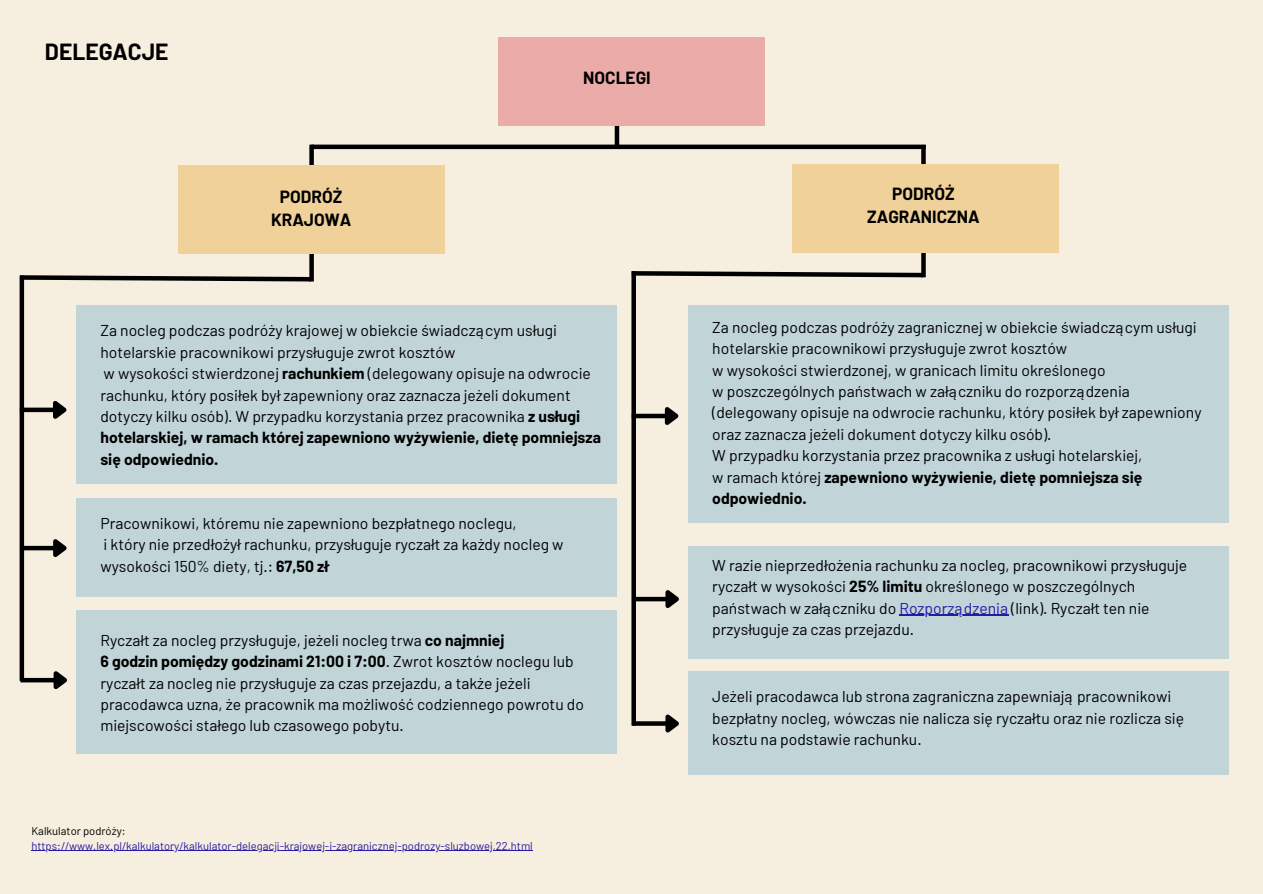
<style>
.page{position:relative;width:1263px;height:894px;background:#fff}
.page>*{position:absolute;margin:0;border:0;box-sizing:border-box;transform-origin:0 0}
.t1{font:700 22.8px "Barlow";color:#000}
.t2{font:700 17.25px/23.7px "Barlow";color:#000;text-align:center}
.t3{font:15.75px/21.3px "Barlow";color:#000}
.t4{font:11.25px "Barlow";color:#291aa4}
.t5{font:11.25px "Barlow";color:#000}
.s1{font-weight:700}
.s2{color:#291aa4}
</style>
<div class="page">
<div style="left:0;top:0;width:1263px;height:893px;background:#f6eedf"></div>
<div style="left:309px;top:235px;width:5px;height:46px;background:#000"></div>
<div style="left:309px;top:145px;width:5px;height:29px;background:#000"></div>
<div style="left:179px;top:165px;width:266px;height:88px;background:#efd199"></div>
<div style="left:921px;top:230px;width:5px;height:47px;background:#000"></div>
<div style="left:921px;top:145px;width:5px;height:30px;background:#000"></div>
<div style="left:793px;top:164px;width:266px;height:89px;background:#efd199"></div>
<hr style="left:615px;top:96px;width:4px;height:51px;background:#000">
<div style="left:311px;top:144px;width:615px;height:5px;background:#000"></div>
<div style="left:498px;top:38px;width:266px;height:88px;background:#ebaca9"></div>
<svg style="left:19px;top:273px;width:295px;height:11px"></svg>
<div style="left:20px;top:677px;width:35px;height:5px;background:#000"></div>
<svg style="left:50px;top:671px;width:17px;height:19px"></svg>
<div style="left:76px;top:305px;width:541px;height:178px;background:#c1d4d8"></div>
<hr style="left:20px;top:275px;width:4px;height:405px;background:#000">
<div style="left:76px;top:497px;width:541px;height:99px;background:#c1d4d8"></div>
<div style="left:20px;top:407px;width:34px;height:5px;background:#000"></div>
<svg style="left:49px;top:401px;width:18px;height:18px"></svg>
<svg style="left:636px;top:269px;width:290px;height:9px"></svg>
<div style="left:632px;top:596px;width:35px;height:5px;background:#000"></div>
<svg style="left:661px;top:590px;width:18px;height:18px"></svg>
<div style="left:688px;top:305px;width:541px;height:217px;background:#c1d4d8"></div>
<div style="left:631px;top:271px;width:5px;height:454px;background:#000"></div>
<div style="left:688px;top:671px;width:541px;height:103px;background:#c1d4d8"></div>
<div style="left:688px;top:546px;width:541px;height:112px;background:#c1d4d8"></div>
<hr style="left:909px;top:614px;width:99px;height:1px;background:#291aa4">
<svg style="left:636px;top:721px;width:25px;height:4px"></svg>
<svg style="left:661px;top:714px;width:18px;height:19px"></svg>
<div style="left:632px;top:413px;width:34px;height:5px;background:#000"></div>
<svg style="left:661px;top:407px;width:18px;height:18px"></svg>
<hr style="left:31px;top:850px;width:502px;height:1px;background:#291aa4">
<div style="left:76px;top:610px;width:541px;height:144px;background:#c1d4d8"></div>
<div style="left:20px;top:545px;width:34px;height:5px;background:#000"></div>
<svg style="left:49px;top:539px;width:18px;height:19px"></svg>
<h1 class="t1" style="left:45px;top:37px;width:125px">DELEGACJE</h1>
<p class="t2" style="left:583px;top:65px;width:69px">NOCLEGI</p>
<p class="t2" style="left:271px;top:184px;width:82px">PODRÓŻ<br>KRAJOWA</p>
<p class="t2" style="left:867px;top:181px;width:114px">PODRÓŻ<br>ZAGRANICZNA</p>
<p class="t3" style="left:100px;top:319px;width:502px">Za nocleg podczas podróży krajowej w obiekcie świadczącym usługi hotelarskie pracownikowi przysługuje zwrot kosztów<br>w wysokości stwierdzonej <span class="s1">rachunkiem</span> (delegowany opisuje na odwrocie rachunku, który posiłek był zapewniony oraz zaznacza jeżeli dokument dotyczy kilku osób). W przypadku korzystania przez pracownika <span class="s1">z usługi hotelarskiej, w ramach której zapewniono wyżywienie, dietę pomniejsza się odpowiednio.</span></p>
<p class="t3" style="left:100px;top:511px;width:465px">Pracownikowi, któremu nie zapewniono bezpłatnego noclegu,<br>i który nie przedłożył rachunku, przysługuje ryczałt za każdy nocleg w wysokości 150% diety, tj.: <span class="s1">67,50 zł</span></p>
<p class="t3" style="left:100px;top:628px;width:485px">Ryczałt za nocleg przysługuje, jeżeli nocleg trwa <span class="s1">co najmniej<br>6 godzin pomiędzy godzinami 21:00 i 7:00</span>. Zwrot kosztów noclegu lub ryczałt za nocleg nie przysługuje za czas przejazdu, a także jeżeli pracodawca uzna, że pracownik ma możliwość codziennego powrotu do miejscowości stałego lub czasowego pobytu.</p>
<p class="t5" style="left:31px;top:823px;width:96px">Kalkulator podróży:</p>
<p class="t4" style="left:31px;top:838px;width:503px">https://www.lex.pl/kalkulatory/kalkulator-delegacji-krajowej-i-zagranicznej-podrozy-sluzbowej,22.html</p>
<p class="t3" style="left:712px;top:316px;width:491px">Za nocleg podczas podróży zagranicznej w obiekcie świadczącym usługi hotelarskie pracownikowi przysługuje zwrot kosztów<br>w wysokości stwierdzonej, w granicach limitu określonego<br>w poszczególnych państwach w załączniku do rozporządzenia (delegowany opisuje na odwrocie rachunku, który posiłek był zapewniony oraz zaznacza jeżeli dokument dotyczy kilku osób).<br>W przypadku korzystania przez pracownika z usługi hotelarskiej,<br>w ramach której <span class="s1">zapewniono wyżywienie, dietę pomniejsza się odpowiednio.</span></p>
<p class="t3" style="left:712px;top:554px;width:476px">W razie nieprzedłożenia rachunku za nocleg, pracownikowi przysługuje ryczałt w wysokości <span class="s1">25% limitu</span> określonego w poszczególnych państwach w załączniku do <span class="s2">Rozporządzenia</span> (link). Ryczałt ten nie przysługuje za czas przejazdu.</p>
<p class="t3" style="left:712px;top:685px;width:473px">Jeżeli pracodawca lub strona zagraniczna zapewniają pracownikowi bezpłatny nocleg, wówczas nie nalicza się ryczałtu oraz nie rozlicza się kosztu na podstawie rachunku.</p>
</div>
